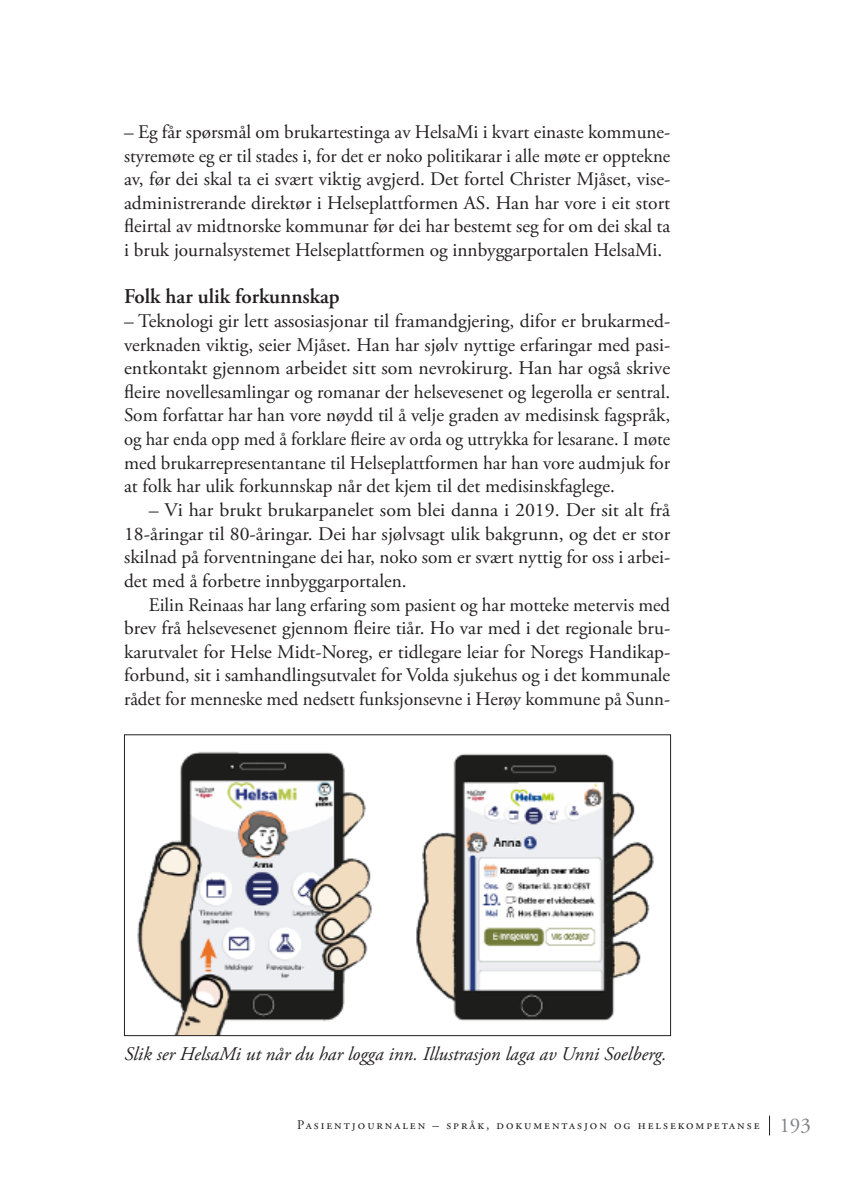
<style>
.page{position:relative;width:844px;height:1191px;background:#fff}
.page>*{position:absolute;margin:0;border:0;box-sizing:border-box;transform-origin:0 0}
.t1{font:600 21px "Adobe Garamond Pro";color:#231f20}
.t2{font:19.25px/23.6px "Adobe Garamond Pro";color:#231f20;text-align:justify}
.t3{font:italic 19.25px "Adobe Garamond Pro";color:#231f20}
.t4{font:13.12px "Adobe Garamond Pro";letter-spacing:.15em;color:#231f20}
.s1{font-size:21px;color:#808285}
</style>
<div class="page">
<svg style="left:769px;top:1115px;width:1px;height:20px"></svg>
<img style="left:137px;top:751px;width:517px;height:283px">
<div style="left:124px;top:734px;width:546px;height:302px;border:1px solid #231f20"></div>
<p class="t2" style="left:124px;top:121px;width:547px">– Eg får spørsmål om brukartestinga av HelsaMi i kvart einaste kommune&shy;styremøte eg er til stades i, for det er noko politikarar i alle møte er opptekne av, før dei skal ta ei svært viktig avgjerd. Det fortel Christer Mjåset, vise&shy;administrerande direktør i Helseplattformen AS. Han har vore i eit stort fleirtal av midtnorske kommunar før dei har bestemt seg for om dei skal ta i bruk journalsystemet Helseplattformen og innbyggarportalen HelsaMi.</p>
<p class="t1" style="left:124px;top:284px;width:217px">Folk har ulik forkunnskap</p>
<p class="t2" style="left:124px;top:310px;width:547px">– Teknologi gir lett assosiasjonar til framandgjering, difor er brukarmed&shy;verknaden viktig, seier Mjåset. Han har sjølv nyttige erfaringar med pasi&shy;entkontakt gjennom arbeidet sitt som nevrokirurg. Han har også skrive fleire novellesamlingar og romanar der helsevesenet og legerolla er sentral.<br>Som forfattar har han vore nøydd til å velje graden av medisinsk fagspråk, og har enda opp med å forklare fleire av orda og uttrykka for lesarane. I møte med brukarrepresentantane til Helseplattformen har han vore audmjuk for at folk har ulik forkunnskap når det kjem til det medisinskfaglege.</p>
<p class="t2" style="left:124px;top:499px;width:547px;text-indent:25px">– Vi har brukt brukarpanelet som blei danna i 2019. Der sit alt frå 18-åringar til 80-åringar. Dei har sjølvsagt ulik bakgrunn, og det er stor skilnad på forventningane dei har, noko som er svært nyttig for oss i arbei&shy;det med å forbetre innbyggarportalen.</p>
<p class="t2" style="left:124px;top:593px;width:547px;text-indent:25px">Eilin Reinaas har lang erfaring som pasient og har motteke metervis med brev frå helsevesenet gjennom fleire tiår. Ho var med i det regionale bru&shy;karutvalet for Helse Midt-Noreg, er tidlegare leiar for Noregs Handikap&shy;forbund, sit i samhandlingsutvalet for Volda sjukehus og i det kommunale rådet for menneske med nedsett funksjonsevne i Herøy kommune på Sunn-</p>
<p class="t3" style="left:124px;top:1042px;width:543px">Slik ser HelsaMi ut når du har logga inn. Illustrasjon laga av Unni Soelberg.</p>
<p class="t4" style="left:297px;top:1117px;width:515px">Pasientjournalen – språk, dokumentasjon og helsekompetanse <span class="s1">193</span></p>
</div>
